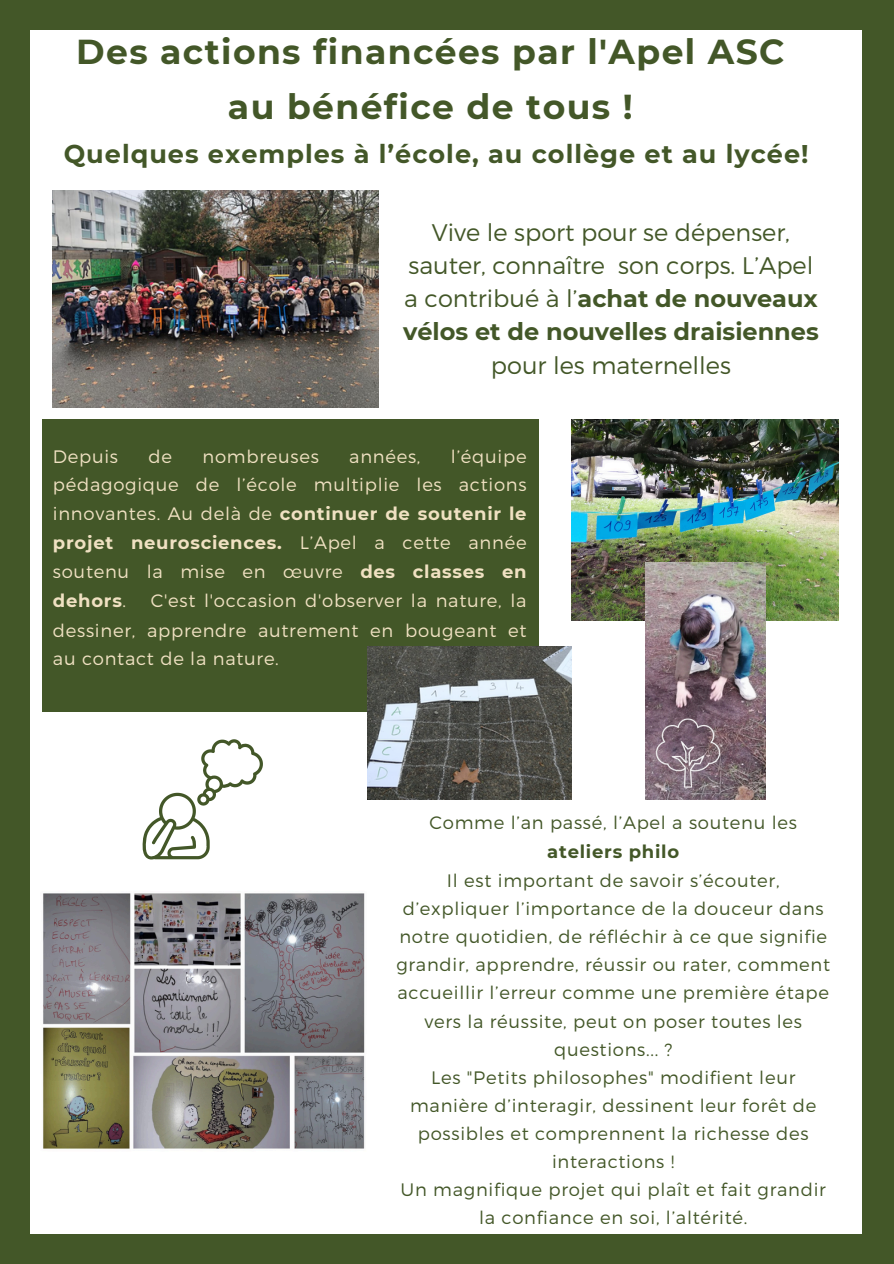
<style>
.page{position:relative;width:894px;height:1264px;background:#fff}
.page>*{position:absolute;margin:0;border:0;box-sizing:border-box;transform-origin:0 0}
.t1{font:700 34.5px/55.2px "Montserrat";letter-spacing:.04em;color:#435728;text-align:center}
.t2{font:700 25.5px "Montserrat";letter-spacing:.04em;color:#435728}
.t3{font:300 24px/33.2px "Montserrat";color:#435728;text-align:center}
.t4{font:300 18px/28.2px "Montserrat";letter-spacing:.04em;color:#435728;text-align:center}
.t5{font:300 18px/28.8px "Montserrat";letter-spacing:.04em;color:#f0e1c2;text-align:justify}
.s1{font-weight:700}
</style>
<div class="page">
<div style="left:0;top:0;width:893px;height:1263px;background:#435728"></div>
<div style="left:31px;top:30px;width:830px;height:1203px;background:#fff"></div>
<img style="left:571px;top:420px;width:266px;height:200px">
<img style="left:43px;top:893px;width:322px;height:256px">
<img style="left:645px;top:562px;width:120px;height:237px">
<img style="left:53px;top:190px;width:325px;height:217px">
<svg style="left:142px;top:739px;width:121px;height:120px"></svg>
<div style="left:42px;top:420px;width:496px;height:292px;background:#435728"></div>
<img style="left:367px;top:646px;width:204px;height:153px">
<p class="t1" style="left:76px;top:24px;width:709px">Des actions financées par l'Apel ASC au bénéfice de tous !</p>
<p class="t2" style="left:64px;top:138px;width:746px">Quelques exemples à l’école, au collège et au lycée!</p>
<p class="t3" style="left:403px;top:215px;width:417px">Vive le sport pour se dépenser, sauter, connaître son corps. L’Apel a contribué à l’<span class="s1">achat de nouveaux vélos et de nouvelles draisiennes </span>pour les maternelles</p>
<p class="t5" style="left:53px;top:441px;width:475px;text-indent:398px">l’équipe pédagogique de l’école multiplie les actions innovantes. Au delà de <span class="s1">continuer de soutenir le projet neurosciences.</span> L’Apel a cette année soutenu la mise en œuvre <span class="s1">des classes en dehors</span>.</p>
<p class="t5" style="left:53px;top:441px;width:67px">Depuis</p>
<p class="t5" style="left:148px;top:441px;width:25px">de</p>
<p class="t5" style="left:202px;top:441px;width:118px">nombreuses</p>
<p class="t5" style="left:349px;top:441px;width:73px">années,</p>
<p class="t5" style="left:53px;top:585px;width:475px;text-indent:98px">C'est l'occasion d'observer la nature, la dessiner, apprendre autrement en bougeant et au contact de la nature.</p>
<p class="t4" style="left:429px;top:808px;width:369px">Comme l’an passé, l’Apel a soutenu les <span class="s1">ateliers philo</span></p>
<p class="t4" style="left:396px;top:865px;width:435px">Il est important de savoir s’écouter, d’expliquer l’importance de la douceur dans notre quotidien, de réfléchir à ce que signifie grandir, apprendre, réussir ou rater, comment accueillir l’erreur comme une première étape vers la réussite, peut on poser toutes les questions... ?</p>
<p class="t4" style="left:410px;top:1062px;width:407px">Les "Petits philosophes" modifient leur manière d’interagir, dessinent leur forêt de possibles et comprennent la richesse des interactions !</p>
<p class="t4" style="left:400px;top:1174px;width:427px">Un magnifique projet qui plaît et fait grandir la confiance en soi, l’altérité.</p>
</div>
